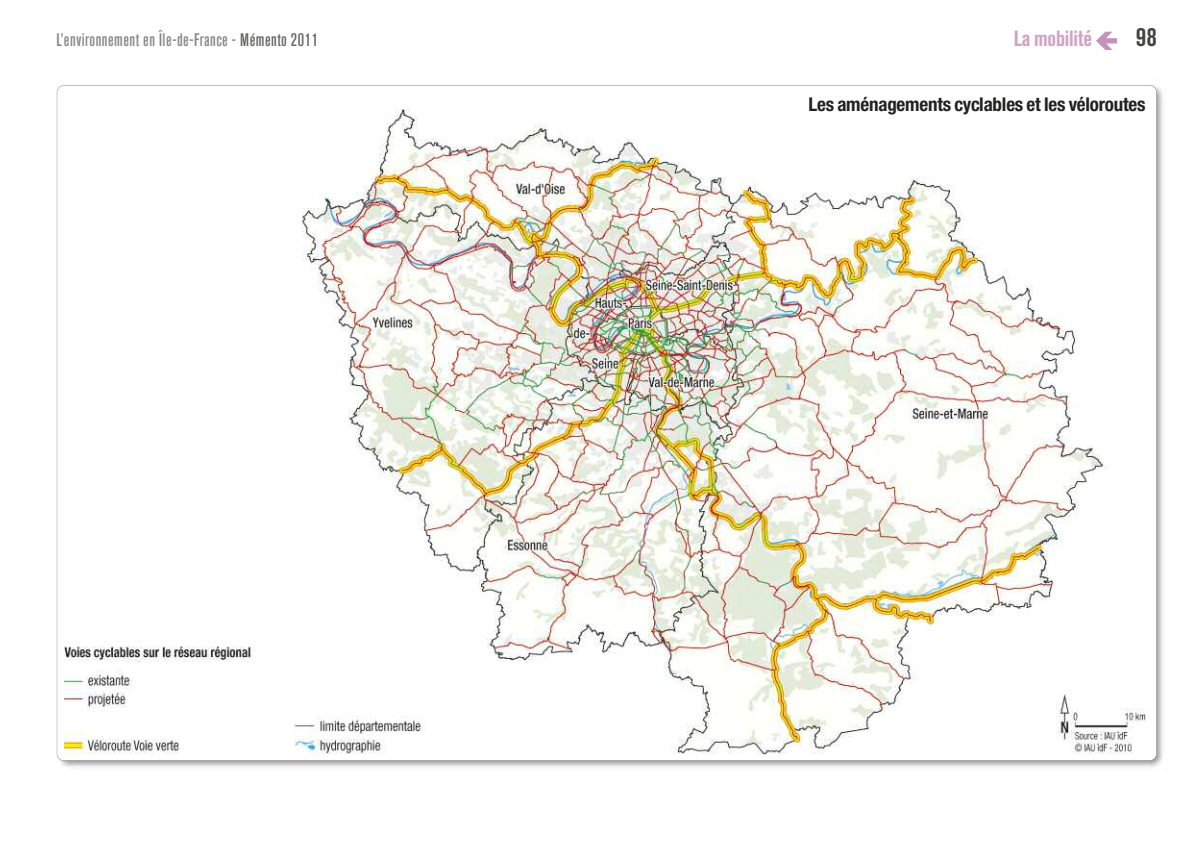
<style>
.page{position:relative;width:1191px;height:842px;background:#fff}
.page>*{position:absolute;margin:0;border:0;box-sizing:border-box;transform-origin:0 0}
.t1{font:700 condensed 26.8px "Akzidenz Grotesk BE";color:#444443;scale:.94 1}
.t2{font:700 condensed 21.8px "Akzidenz Grotesk BE";letter-spacing:-.01em;color:#cfa5c6}
.t3{font:700 condensed 19px "Helvetica Neue";letter-spacing:-.01em;color:#222221}
.t4{font:500 condensed 18px "Akzidenz Grotesk BE";letter-spacing:.03em;color:#868685}
.s1{color:#656564}
</style>
<div class="page">
<svg style="left:1096px;top:32px;width:21px;height:18px"></svg>
<img style="left:56px;top:85px;width:1107px;height:682px">
<img style="left:64px;top:87px;width:1081px;height:671px">
<p class="t4" style="left:56px;top:34px;width:263px">L’environnement en Île-de-France - <span class="s1">Mémento 2011</span></p>
<p class="t2" style="left:1013px;top:31px;width:80px">La mobilité</p>
<h1 class="t1" style="left:1136px;top:27px;width:24px">98</h1>
<p class="t3" style="left:808px;top:97px;width:339px">Les aménagements cyclables et les véloroutes</p>
</div>
